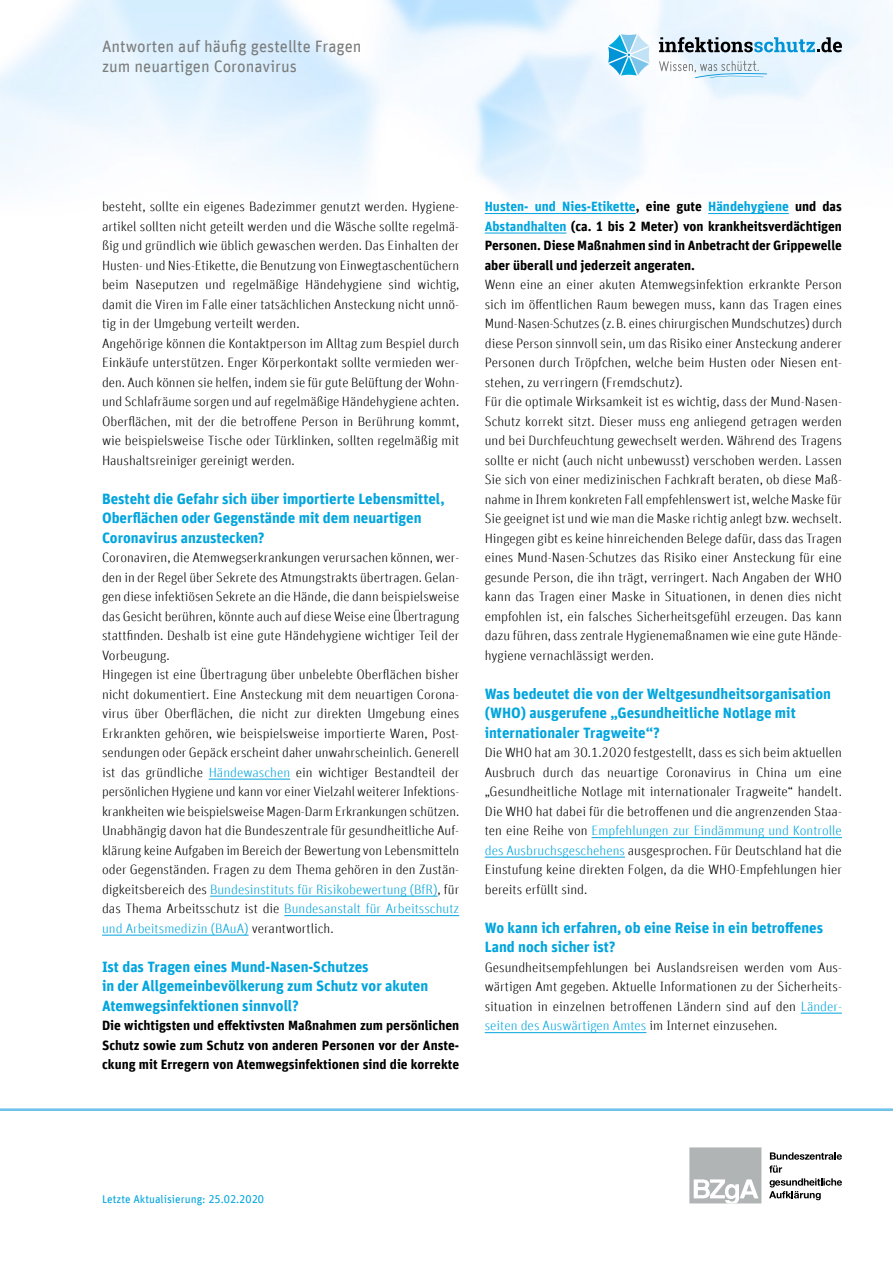
<style>
.page{position:relative;width:893px;height:1263px;background:#fff}
.page>*{position:absolute;margin:0;border:0;box-sizing:border-box;transform-origin:0 0}
.t1{font:16.5px/19.5px "Unit Offc Pro";color:#7b7d7c}
.h3-nummeriert-Ebene_1{font:700 15px/19.5px "Unit Offc Pro";color:#00a5de}
.t2{font:300 13.5px/19.5px "Unit Offc Pro";color:#000;text-align:justify}
.t3{font:700 13.5px/19.5px "Unit Offc Pro";color:#000;text-align:justify}
.t4{font:11.25px "Unit Offc Pro";color:#00a5de}
.s1{color:#00a5de}
</style>
<div class="page">
<hr style="left:0;top:1108px;width:893px;height:3px;background:#6fc2eb">
<svg style="left:659px;top:37px;width:183px;height:15px;background:#8aa5b3"></svg>
<svg style="left:659px;top:61px;width:108px;height:17px"></svg>
<svg style="left:608px;top:34px;width:42px;height:42px"></svg>
<svg style="left:769px;top:1152px;width:73px;height:48px"></svg>
<div style="left:689px;top:1147px;width:72px;height:56px;background:#b1b4b4"></div>
<svg style="left:694px;top:1179px;width:64px;height:24px"></svg>
<hr style="left:209px;top:779px;width:81px;height:1px;background:#00a5de">
<hr style="left:210px;top:896px;width:228px;height:1px;background:#00a5de">
<hr style="left:284px;top:915px;width:175px;height:1px;background:#00a5de">
<hr style="left:102px;top:935px;width:147px;height:1px;background:#00a5de">
<hr style="left:485px;top:213px;width:151px;height:1px;background:#00a5de">
<hr style="left:708px;top:213px;width:81px;height:1px;background:#00a5de">
<hr style="left:485px;top:233px;width:81px;height:1px;background:#00a5de">
<hr style="left:592px;top:837px;width:250px;height:1px;background:#00a5de">
<hr style="left:485px;top:857px;width:140px;height:1px;background:#00a5de">
<hr style="left:801px;top:1013px;width:41px;height:1px;background:#00a5de">
<hr style="left:485px;top:1032px;width:161px;height:1px;background:#00a5de">
<p class="t1" style="left:102px;top:36px;width:261px">Antworten auf häufig gestellte Fragen zum neuartigen Coronavirus</p>
<p class="t2" style="left:102px;top:197px;width:359px">besteht, sollte ein eigenes Badezimmer genutzt werden. Hygiene&shy;artikel sollten nicht geteilt werden und die Wäsche sollte regelmä&shy;ßig und gründlich wie üblich gewaschen werden. Das Einhalten der Husten- und Nies-Etikette, die Benutzung von Einwegtaschentüchern beim Naseputzen und regelmäßige Händehygiene sind wichtig, damit die Viren im Falle einer tatsächlichen Ansteckung nicht unnö&shy;tig in der Umgebung verteilt werden.</p>
<p class="t2" style="left:102px;top:333px;width:359px">Angehörige können die Kontaktperson im Alltag zum Bespiel durch Einkäufe unterstützen. Enger Körperkontakt sollte vermieden wer&shy;den. Auch können sie helfen, indem sie für gute Belüftung der Wohn&shy;und Schlafräume sorgen und auf regelmäßige Händehygiene achten.<br>Oberflächen, mit der die betroffene Person in Berührung kommt, wie beispielsweise Tische oder Türklinken, sollten regelmäßig mit Haushaltsreiniger gereinigt werden.</p>
<h2 class="h3-nummeriert-Ebene_1" style="left:102px;top:488px;width:344px">Besteht die Gefahr sich über importierte Lebensmittel,<br>Oberflächen oder Gegenstände mit dem neuartigen<br>Coronavirus anzustecken?</h2>
<p class="t2" style="left:102px;top:548px;width:359px">Coronaviren, die Atemwegserkrankungen verursachen können, wer&shy;den in der Regel über Sekrete des Atmungstrakts übertragen. Gelan&shy;gen diese infektiösen Sekrete an die Hände, die dann beispielsweise das Gesicht berühren, könnte auch auf diese Weise eine Übertragung stattfinden. Deshalb ist eine gute Händehygiene wichtiger Teil der Vorbeugung.</p>
<p class="t2" style="left:102px;top:665px;width:359px">Hingegen ist eine Übertragung über unbelebte Oberflächen bisher nicht dokumentiert. Eine Ansteckung mit dem neuartigen Corona&shy;virus über Oberflächen, die nicht zur direkten Umgebung eines Erkrankten gehören, wie beispielsweise importierte Waren, Post&shy;sendungen oder Gepäck erscheint daher unwahrscheinlich. Generell ist das gründliche <span class="s1">Händewaschen</span> ein wichtiger Bestandteil der persönlichen Hygiene und kann vor einer Vielzahl weiterer Infektions&shy;krankheiten wie beispielsweise Magen-Darm Erkrankungen schützen.</p>
<p class="t2" style="left:102px;top:821px;width:359px">Unabhängig davon hat die Bundeszentrale für gesundheitliche Auf&shy;klärung keine Aufgaben im Bereich der Bewertung von Lebensmitteln oder Gegenständen. Fragen zu dem Thema gehören in den Zustän&shy;digkeitsbereich des <span class="s1">Bundesinstituts für Risikobewertung (BfR)</span>, für das Thema Arbeitsschutz ist die <span class="s1">Bundesanstalt für Arbeitsschutz und Arbeitsmedizin (BAuA)</span> verantwortlich.</p>
<h2 class="h3-nummeriert-Ebene_1" style="left:102px;top:956px;width:328px">Ist das Tragen eines Mund-Nasen-Schutzes<br>in der Allgemeinbevölkerung zum Schutz vor akuten<br>Atemwegsinfektionen sinnvoll?</h2>
<p class="t3" style="left:102px;top:1015px;width:359px">Die wichtigsten und effektivsten Maßnahmen zum persönlichen Schutz sowie zum Schutz von anderen Personen vor der Anste&shy;ckung mit Erregern von Atemwegsinfektionen sind die korrekte</p>
<p class="t3" style="left:485px;top:196px;width:359px"><span class="s1">Husten- und Nies-Etikette</span>, eine gute <span class="s1">Händehygiene</span> und das <span class="s1">Abstandhalten</span> (ca. 1 bis 2 Meter) von krankheitsverdächtigen Personen. Diese Maßnahmen sind in Anbetracht der Grippewelle aber überall und jederzeit angeraten.</p>
<p class="t2" style="left:485px;top:275px;width:359px">Wenn eine an einer akuten Atemwegsinfektion erkrankte Person sich im öffentlichen Raum bewegen muss, kann das Tragen eines Mund-Nasen-Schutzes (z.B. eines chirurgischen Mundschutzes) durch diese Person sinnvoll sein, um das Risiko einer Ansteckung anderer Personen durch Tröpfchen, welche beim Husten oder Niesen ent&shy;stehen, zu verringern (Fremdschutz).</p>
<p class="t2" style="left:485px;top:392px;width:359px">Für die optimale Wirksamkeit ist es wichtig, dass der Mund-Nasen-Schutz korrekt sitzt. Dieser muss eng anliegend getragen werden und bei Durchfeuchtung gewechselt werden. Während des Tragens sollte er nicht (auch nicht unbewusst) verschoben werden. Lassen Sie sich von einer medizinischen Fachkraft beraten, ob diese Maß&shy;nahme in Ihrem konkreten Fall empfehlenswert ist, welche Maske für Sie geeignet ist und wie man die Maske richtig anlegt bzw. wechselt.</p>
<p class="t2" style="left:485px;top:528px;width:359px">Hingegen gibt es keine hinreichenden Belege dafür, dass das Tragen eines Mund-Nasen-Schutzes das Risiko einer Ansteckung für eine gesunde Person, die ihn trägt, verringert. Nach Angaben der WHO kann das Tragen einer Maske in Situationen, in denen dies nicht empfohlen ist, ein falsches Sicherheitsgefühl erzeugen. Das kann dazu führen, dass zentrale Hygienemaßnamen wie eine gute Hände&shy;hygiene vernachlässigt werden.</p>
<h2 class="h3-nummeriert-Ebene_1" style="left:485px;top:683px;width:348px">Was bedeutet die von der Weltgesundheitsorganisation (WHO) ausgerufene „Gesundheitliche Notlage mit internationaler Tragweite“?</h2>
<p class="t2" style="left:485px;top:743px;width:359px">Die WHO hat am 30.1.2020 festgestellt, dass es sich beim aktuellen Ausbruch durch das neuartige Coronavirus in China um eine „Gesundheitliche Notlage mit internationaler Tragweite“ handelt.<br>Die WHO hat dabei für die betroffenen und die angrenzenden Staa&shy;ten eine Reihe von <span class="s1">Empfehlungen zur Eindämmung und Kontrolle des Ausbruchsgeschehens</span> ausgesprochen. Für Deutschland hat die Einstufung keine direkten Folgen, da die WHO-Empfehlungen hier bereits erfüllt sind.</p>
<h2 class="h3-nummeriert-Ebene_1" style="left:485px;top:917px;width:340px">Wo kann ich erfahren, ob eine Reise in ein betroffenes<br>Land noch sicher ist?</h2>
<p class="t2" style="left:485px;top:957px;width:359px">Gesundheitsempfehlungen bei Auslandsreisen werden vom Aus&shy;wärtigen Amt gegeben. Aktuelle Informationen zu der Sicherheits&shy;situation in einzelnen betroffenen Ländern sind auf den <span class="s1">Länder&shy;seiten des Auswärtigen Amtes</span> im Internet einzusehen.</p>
<p class="t4" style="left:102px;top:1192px;width:164px">Letzte Aktualisierung: 25.02.2020</p>
</div>
